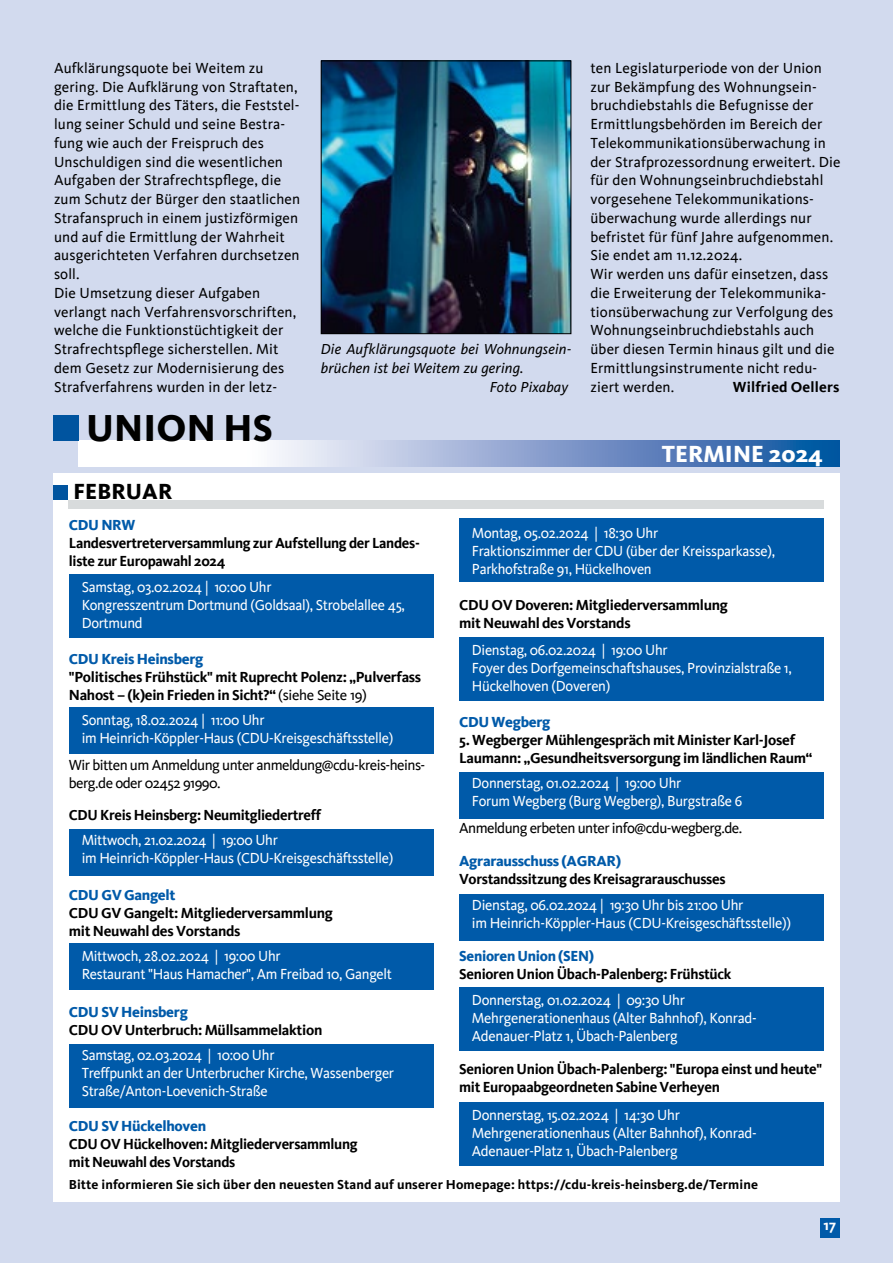
<style>
.page{position:relative;width:893px;height:1263px;background:#d2daee}
.page>*{position:absolute;margin:0;border:0;box-sizing:border-box;transform-origin:0 0}
.t1{font:800 38.7px "Kievit";letter-spacing:.005em;color:#000}
.t2{font:800 24px "Kievit";letter-spacing:.005em;color:#fff}
.t3{font:800 22.5px "Kievit";letter-spacing:.005em;color:#000}
.t4{font:15px/18.8px "Kievit";letter-spacing:.01em;color:#000}
.t5{font:15px/18px "Kievit";letter-spacing:-.02em;color:#fff}
.t6{font:700 15px/18px "Kievit";letter-spacing:-.02em;color:#000}
.t7{font:800 15px "Kievit";letter-spacing:-.02em;color:#005aa9}
.t8{font:15px/18px "Kievit";letter-spacing:-.035em;color:#000}
.t9{font:italic 15px "Kievit OT";letter-spacing:.01em;color:#000}
.t10{font:700 15px "Kievit";letter-spacing:.01em;color:#000}
.t11{font:700 15px "Kievit";color:#fff}
.t12{font:700 13.5px "Kievit OT";letter-spacing:.01em;color:#000}
.s1{font-weight:400}
.s2{font-weight:400;color:#fff}
</style>
<div class="page">
<div style="left:53px;top:473px;width:787px;height:728px;background:#fff"></div>
<div style="left:69px;top:707px;width:365px;height:47px;background:#005aa9"></div>
<div style="left:69px;top:1044px;width:365px;height:64px;background:#005aa9"></div>
<div style="left:69px;top:943px;width:365px;height:46px;background:#005aa9"></div>
<div style="left:69px;top:829px;width:365px;height:47px;background:#005aa9"></div>
<div style="left:820px;top:1218px;width:20px;height:19px;background:#005aa9"></div>
<div style="left:459px;top:1102px;width:365px;height:64px;background:#005aa9"></div>
<svg style="left:79px;top:441px;width:761px;height:25px;background:#a0b6d8"></svg>
<div style="left:53px;top:415px;width:26px;height:26px;background:#00549f"></div>
<div style="left:69px;top:574px;width:365px;height:64px;background:#005aa9"></div>
<div style="left:459px;top:772px;width:365px;height:47px;background:#005aa9"></div>
<div style="left:459px;top:518px;width:365px;height:64px;background:#005aa9"></div>
<div style="left:459px;top:987px;width:365px;height:64px;background:#005aa9"></div>
<div style="left:68px;top:500px;width:755px;height:8px;background:#d8dbdc"></div>
<div style="left:53px;top:485px;width:15px;height:15px;background:#00549f"></div>
<div style="left:459px;top:894px;width:365px;height:47px;background:#005aa9"></div>
<div style="left:459px;top:637px;width:365px;height:64px;background:#005aa9"></div>
<img style="left:323px;top:62px;width:246px;height:270px">
<div style="left:321px;top:60px;width:250px;height:274px;border:1px solid #000"></div>
<p class="t4" style="left:54px;top:59px;width:248px">Aufklärungsquote bei Weitem zu gering. Die Aufklärung von Straftaten, die Ermittlung des Täters, die Feststel&shy;lung seiner Schuld und seine Bestra&shy;fung wie auch der Freispruch des Unschuldigen sind die wesentlichen Aufgaben der Strafrechtspflege, die zum Schutz der Bürger den staatlichen Strafanspruch in einem justizförmigen und auf die Ermittlung der Wahrheit ausgerichteten Verfahren durchsetzen soll.<br>Die Umsetzung dieser Aufgaben verlangt nach Verfahrensvorschriften, welche die Funktionstüchtigkeit der Strafrechtspflege sicherstellen. Mit dem Gesetz zur Modernisierung des Strafverfahrens wurden in der letz-</p>
<p class="t4" style="left:590px;top:59px;width:252px">ten Legislaturperiode von der Union zur Bekämpfung des Wohnungsein&shy;bruchdiebstahls die Befugnisse der Ermittlungsbehörden im Bereich der Telekommunikationsüberwachung in der Strafprozessordnung erweitert. Die für den Wohnungseinbruchdiebstahl vorgesehene Telekommunikations&shy;überwachung wurde allerdings nur befristet für fünf Jahre aufgenommen.<br>Sie endet am 11.12.2024.<br>Wir werden uns dafür einsetzen, dass die Erweiterung der Telekommunika&shy;tionsüberwachung zur Verfolgung des Wohnungseinbruchdiebstahls auch über diesen Termin hinaus gilt und die Ermittlungsinstrumente nicht redu&shy;ziert werden.</p>
<p class="t9" style="left:321px;top:340px;width:252px">Die Aufklärungsquote bei Wohnungsein-</p>
<p class="t9" style="left:321px;top:359px;width:204px">brüchen ist bei Weitem zu gering.</p>
<p class="t9" style="left:490px;top:378px;width:80px">Foto Pixabay</p>
<p class="t10" style="left:733px;top:378px;width:108px">Wilfried Oellers</p>
<h1 class="t1" style="left:86px;top:405px;width:188px">UNION HS</h1>
<h2 class="t2" style="left:662px;top:440px;width:163px">TERMINE 2024</h2>
<h3 class="t3" style="left:74px;top:478px;width:100px">FEBRUAR</h3>
<p class="t7" style="left:69px;top:516px;width:68px">CDU NRW</p>
<p class="t6" style="left:69px;top:534px;width:352px">Landesvertreterversammlung zur Aufstellung der Landes-</p>
<p class="t5" style="left:82px;top:578px;width:325px">Samstag, 03.02.2024 | 10:00 Uhr<br>Kongresszentrum Dortmund (Goldsaal), Strobelallee 45,<br>Dortmund</p>
<p class="t7" style="left:69px;top:650px;width:136px">CDU Kreis Heinsberg</p>
<p class="t6" style="left:69px;top:668px;width:354px">"Politisches Frühstück" mit Ruprecht Polenz: „Pulverfass<br>Nahost – (k)ein Frieden in Sicht?“ <span class="s1">(siehe Seite 19)</span></p>
<p class="t5" style="left:82px;top:712px;width:313px">Sonntag, 18.02.2024 | 11:00 Uhr<br>im Heinrich-Köppler-Haus (CDU-Kreisgeschäftsstelle)</p>
<p class="t8" style="left:69px;top:757px;width:358px">Wir bitten um Anmeldung unter anmeldung@cdu-kreis-heins&shy;berg.de oder 02452 91990.</p>
<p class="t6" style="left:82px;top:802px;width:312px;line-height:25.5px;text-indent:-13px">CDU Kreis Heinsberg: Neumitgliedertreff <span class="s2">Samstag,<br>Mittwoch, 21.02.2024 | 19:00 Uhr</span></p>
<p class="t5" style="left:82px;top:850px;width:313px">im Heinrich-Köppler-Haus (CDU-Kreisgeschäftsstelle)</p>
<p class="t7" style="left:69px;top:885px;width:108px">CDU GV Gangelt</p>
<p class="t6" style="left:69px;top:903px;width:265px">CDU GV Gangelt: Mitgliederversammlung mit N euwahl des Vorstands</p>
<p class="t5" style="left:69px;top:947px;width:325px;text-indent:13px">Mittwoch, 28.02.2024 | 19:00 Uhr<br>Restaurant "Haus Hamacher", Am Freibad 10, Gangelt</p>
<p class="t7" style="left:69px;top:1002px;width:120px">CDU SV Heinsberg</p>
<p class="t6" style="left:69px;top:1020px;width:255px">CDU OV U nterbruch: Müllsammelaktion</p>
<p class="t5" style="left:82px;top:1046px;width:314px">Samstag, 02.03.2024 | 10:00 Uhr<br>Treffpunkt an der Unterbrucher Kirche, Wassenberger<br>Straße/Anton-Loevenich-Straße</p>
<p class="t7" style="left:69px;top:1116px;width:139px">CDU SV Hückelhoven</p>
<p class="t6" style="left:69px;top:1134px;width:290px">CDU OV Hückelhoven: Mitgliederversammlung mit N euwahl des Vorstands</p>
<p class="t5" style="left:472px;top:524px;width:305px">Montag, 05.02.2024 | 18:30 Uhr<br>Fraktionszimmer der CDU (über der Kreissparkasse),<br>Parkhofstraße 91, H ückelhoven</p>
<p class="t6" style="left:459px;top:596px;width:270px">CDU OV Doveren: Mitgliederversammlung mit N euwahl des Vorstands</p>
<p class="t5" style="left:472px;top:641px;width:197px">Dienstag, 06.02.2024 | 19:00 Uhr</p>
<p class="t5" style="left:472px;top:659px;width:321px">Foyer des Dorfgemeinschaftshauses, Provinzialstraße 1,</p>
<p class="t5" style="left:459px;top:677px;width:153px">H ückelhoven (Doveren)</p>
<p class="t7" style="left:459px;top:713px;width:93px">CDU Wegberg</p>
<p class="t6" style="left:459px;top:731px;width:355px">5. Wegberger Mühlengespräch mit Minister Karl-Josef<br>Laumann: „Gesundheitsversorgung im ländlichen Raum“</p>
<p class="t5" style="left:472px;top:775px;width:272px">Donnerstag, 01.02.2024 | 19:00 Uhr<br>Forum Wegberg (Burg Wegberg), Burgstraße 6</p>
<p class="t8" style="left:459px;top:820px;width:285px">Anmeldung erbeten unter info@cdu-wegberg.de.</p>
<p class="t7" style="left:459px;top:852px;width:163px">Agrarausschuss (AGRAR)</p>
<p class="t6" style="left:459px;top:870px;width:268px">Vorstandssitzung des Kreisagrarauschusses</p>
<p class="t5" style="left:472px;top:896px;width:321px">Dienstag, 06.02.2024 | 19:30 Uhr bis 21:00 Uhr<br>im Heinrich-Köppler-Haus (CDU-Kreisgeschäftsstelle))</p>
<p class="t7" style="left:459px;top:947px;width:137px">Senioren Union (SEN)</p>
<p class="t6" style="left:459px;top:965px;width:274px">Senioren U nion Übach-Palenberg: Frühstück</p>
<p class="t5" style="left:472px;top:991px;width:215px">Donnerstag, 01.02.2024 | 09:30 Uhr</p>
<p class="t5" style="left:472px;top:1009px;width:286px">Mehrgenerationenhaus (Alter Bahnhof), Konrad-</p>
<p class="t5" style="left:459px;top:1027px;width:220px">Adenauer-Platz 1, Übach-Palenberg</p>
<p class="t6" style="left:459px;top:1059px;width:364px">Senioren U nion Übach-Palenberg: "Europa einst und heute" mit Europaabgeordneten Sabine Verheyen</p>
<p class="t5" style="left:472px;top:1106px;width:210px">Donnerstag, 15.02.2024 | 14:30 Uhr</p>
<p class="t5" style="left:472px;top:1124px;width:286px">Mehrgenerationenhaus (Alter Bahnhof), Konrad-</p>
<p class="t5" style="left:459px;top:1142px;width:220px">Adenauer-Platz 1, Übach-Palenberg</p>
<p class="t12" style="left:69px;top:1177px;width:691px">Bitte informieren Sie sich über den neuesten Stand auf unserer Homepage: https://cdu-kreis-heinsberg.de/Termine</p>
<p class="t11" style="left:823px;top:1216px;width:14px">17</p>
</div>
